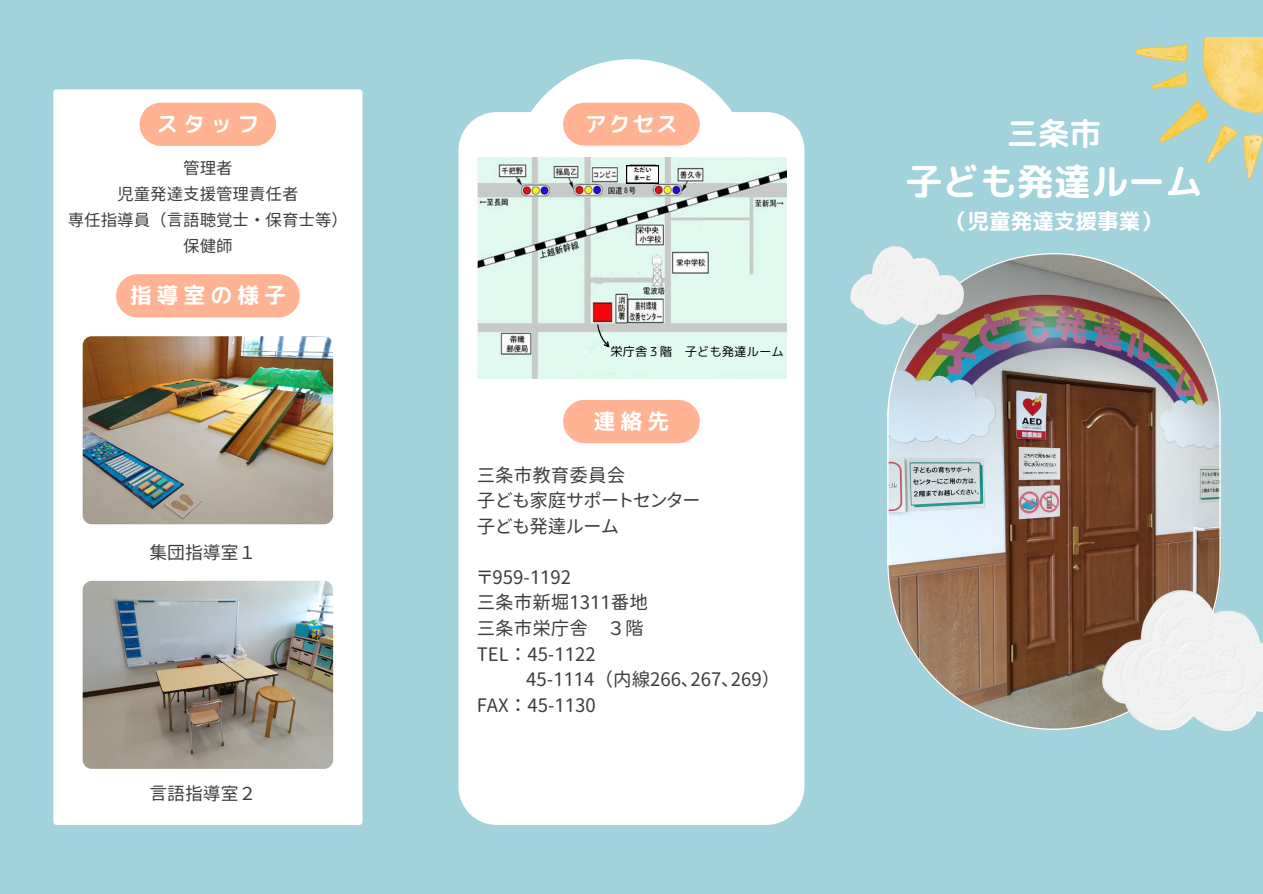
<style>
.page{position:relative;width:1263px;height:894px;background:#fff}
.page>*{position:absolute;margin:0;border:0;box-sizing:border-box;transform-origin:0 0}
.t1{font:37.2px "rounded mplus 1 p bold";color:#fff}
.t2{font:31.5px "rounded mplus 1 p bold";color:#fff}
.t3{font:21.9px "rounded mplus 1 p bold";letter-spacing:.23em;color:#fff}
.t4{font:21.6px "rounded mplus 1 p bold";color:#fff}
.t5{font:18.6px/25.5px "Gen Sen Rounded TW R";color:#3d3d3d}
.t6{font:17.85px "Gen Jyuu Gothic";color:#3d3d3d}
.t7{font:16.5px/25.8px "Gen Jyuu Gothic";color:#3d3d3d;text-align:center}
.t8{font:12.45px "rounded mplus 1 p regular";color:#000}
.t9{font:700 6px "Gen Jyuu Gothic";color:#000}
</style>
<div class="page">
<div style="left:0;top:0;width:1263px;height:893px;background:#a2d2db"></div>
<img style="left:887px;top:253px;width:334px;height:476px">
<img style="left:1136px;top:38px;width:127px;height:141px">
<img style="left:1102px;top:590px;width:161px;height:140px">
<div style="left:53px;top:89px;width:309px;height:735px;background:#fff;border-radius:3px"></div>
<div style="left:458px;top:112px;width:346px;height:712px;background:#fff;border-radius:38px"></div>
<div style="left:509px;top:59px;width:245px;height:245px;background:#fff;border-radius:50%"></div>
<div style="left:563px;top:400px;width:137px;height:43px;background:#ffb392;border-radius:22px"></div>
<svg style="left:563px;top:103px;width:137px;height:43px;background:#ffb89a"></svg>
<img style="left:851px;top:246px;width:112px;height:78px">
<img style="left:477px;top:158px;width:309px;height:220px">
<div style="left:140px;top:103px;width:136px;height:43px;background:#ffb392;border-radius:22px"></div>
<div style="left:116px;top:274px;width:184px;height:43px;background:#ffb392;border-radius:22px"></div>
<img style="left:83px;top:336px;width:250px;height:188px;border-radius:9px">
<img style="left:83px;top:580px;width:250px;height:188px;border-radius:9px">
<svg style="left:597px;top:324px;width:12px;height:24px"></svg>
<svg style="left:626px;top:165px;width:33px;height:18px"></svg>
<h1 class="t3" style="left:157px;top:108px;width:104px">スタッフ</h1>
<h3 class="t3" style="left:585px;top:108px;width:95px">アクセス</h3>
<h2 class="t7" style="left:68px;top:155px;width:282px">管理者<br>児童発達支援管理責任者<br>専任指導員（言語聴覚士・保育士等）保健師</h2>
<p class="t3" style="left:130px;top:280px;width:158px">指導室の様子</p>
<p class="t6" style="left:149px;top:540px;width:109px">集団指導室１</p>
<h5 class="t6" style="left:149px;top:781px;width:109px">言語指導室２</h5>
<h1 class="t9" style="left:634px;top:166px;width:19px">ただい</h1>
<p class="t9" style="left:634px;top:174px;width:19px">まーと</p>
<p class="t8" style="left:610px;top:342px;width:175px">栄庁舎３階 子ども発達ルーム</p>
<p class="t3" style="left:594px;top:405px;width:77px">連絡先</p>
<h1 class="t5" style="left:477px;top:461px;width:225px">三条市教育委員会<br>子ども家庭サポートセンター子ども発達ルーム</h1>
<h3 class="t5" style="left:477px;top:564px;width:96px">〒959-1192</h3>
<h3 class="t5" style="left:477px;top:589px;width:173px">三条市新堀1311番地</h3>
<h3 class="t5" style="left:477px;top:615px;width:169px">三条市栄庁舎 ３階</h3>
<h3 class="t5" style="left:477px;top:640px;width:120px">TEL：45-1122</h3>
<h3 class="t5" style="left:526px;top:666px;width:255px">45-1114（内線266､267､269）</h3>
<h3 class="t5" style="left:477px;top:691px;width:121px">FAX：45-1130</h3>
<p class="t2" style="left:1007px;top:111px;width:96px">三条市</p>
<p class="t1" style="left:905px;top:155px;width:299px">子ども発達ルーム</p>
<p class="t4" style="left:946px;top:205px;width:218px">（児童発達支援事業）</p>
</div>
